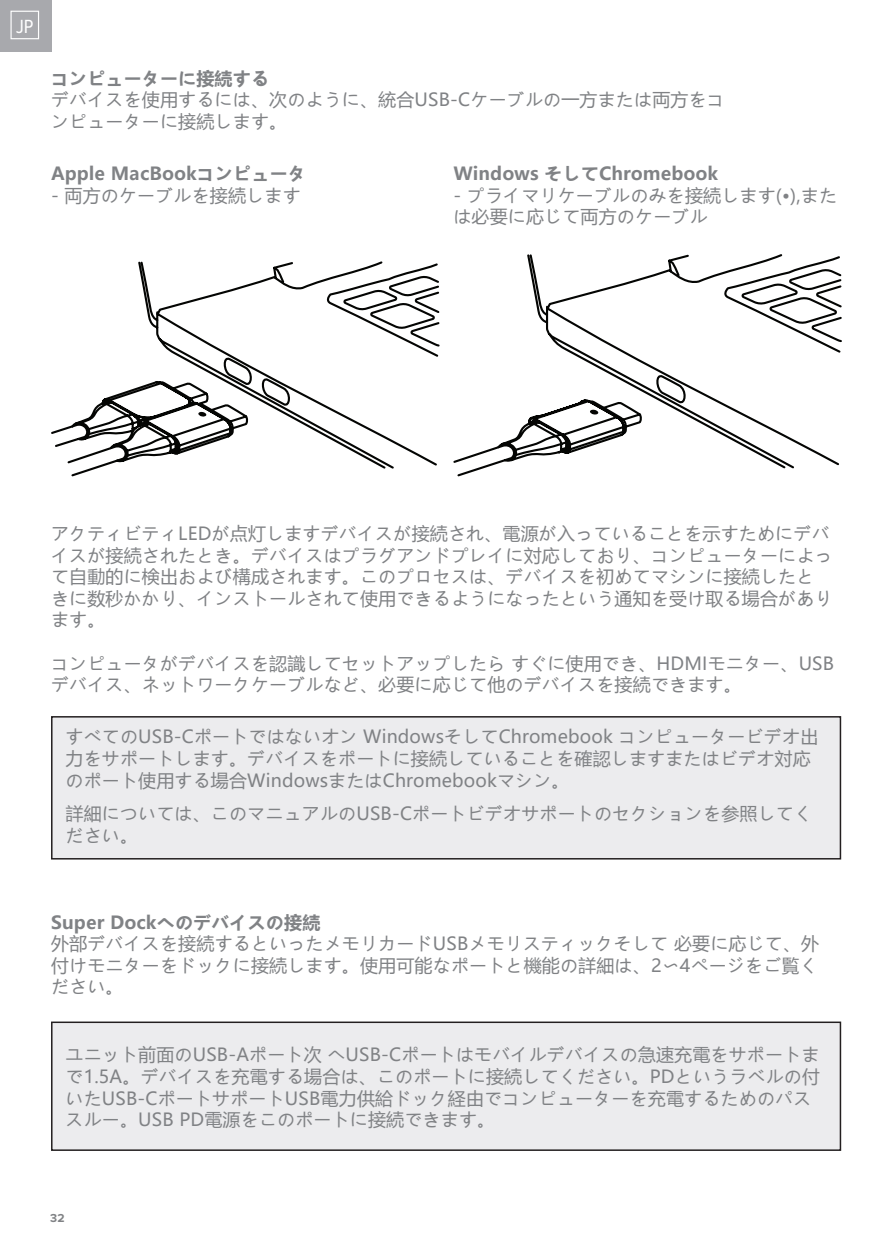
<style>
.page{position:relative;width:893px;height:1259px;background:#fff}
.page>*{position:absolute;margin:0;border:0;box-sizing:border-box;transform-origin:0 0}
.t1{font:19.8px "Proxima Nova Cond";color:#fff}
.t2{font:18px/21.6px "Microsoft Ya Hei UI";letter-spacing:.01em;color:#808285}
.t3{font:700 18px "Microsoft Ya Hei UI";letter-spacing:.01em;color:#808285}
.t4{font:700 12px "Proxima Nova";color:#808285}
</style>
<div class="page">
<div style="left:0;top:0;width:51px;height:51px;background:#a8a9ad"></div>
<div style="left:10px;top:11px;width:29px;height:28px;border:1px solid #fff"></div>
<svg style="left:51px;top:261px;width:389px;height:216px"></svg>
<div style="left:198px;top:412px;width:8px;height:5px;background:#040503;border-radius:50%"></div>
<svg style="left:453px;top:254px;width:389px;height:223px"></svg>
<div style="left:590px;top:409px;width:8px;height:6px;background:#040503;border-radius:50%"></div>
<div style="left:52px;top:717px;width:788px;height:142px;background:#ececee"></div>
<div style="left:51px;top:716px;width:790px;height:143px;border:2px solid #231f20"></div>
<div style="left:52px;top:1022px;width:788px;height:128px;background:#ececee"></div>
<div style="left:51px;top:1021px;width:790px;height:130px;border:2px solid #231f20"></div>
<p class="t1" style="left:16px;top:12px;width:19px">JP</p>
<p class="t3" style="left:51px;top:66px;width:219px">コンピューターに接続する</p>
<p class="t2" style="left:51px;top:88px;width:675px">デバイスを使用するには、次のように、統合USB-Cケーブルの一方または両方をコンピューターに接続します。</p>
<p class="t3" style="left:51px;top:161px;width:256px">Apple MacBookコンピュータ</p>
<p class="t2" style="left:51px;top:184px;width:251px">- 両方のケーブルを接続します</p>
<p class="t3" style="left:453px;top:161px;width:266px">Windows そしてChromebook</p>
<p class="t2" style="left:453px;top:184px;width:385px">- プライマリケーブルのみを接続します(•),または必要に応じて両方のケーブル</p>
<p class="t2" style="left:51px;top:522px;width:783px">アクティビティLEDが点灯しますデバイスが接続され、電源が入っていることを示すためにデバイスが接続されたとき。デバイスはプラグアンドプレイに対応しており、コンピューターによって自動的に検出および構成されます。このプロセスは、デバイスを初めてマシンに接続したときに数秒かかり、インストールされて使用できるようになったという通知を受け取る場合があります。</p>
<p class="t2" style="left:51px;top:652px;width:785px">コンピュータがデバイスを認識してセットアップしたら すぐに使用でき、HDMIモニター、USBデバイス、ネットワークケーブルなど、必要に応じて他のデバイスを接続できます。</p>
<p class="t2" style="left:65px;top:725px;width:754px">すべてのUSB-Cポートではないオン WindowsそしてChromebook コンピュータービデオ出力をサポートします。デバイスをポートに接続していることを確認しますまたはビデオ対応のポート使用する場合WindowsまたはChromebookマシン。</p>
<p class="t2" style="left:65px;top:802px;width:748px">詳細については、このマニュアルのUSB-Cポートビデオサポートのセクションを参照してください。</p>
<p class="t3" style="left:51px;top:909px;width:271px">Super Dockへのデバイスの接続</p>
<p class="t2" style="left:51px;top:932px;width:770px;text-align:justify">外部デバイスを接続するといったメモリカードUSBメモリスティックそして 必要に応じて、外付けモニターをドックに接続します。使用可能なポートと機能の詳細は、2〜4ページをご覧ください。</p>
<p class="t2" style="left:65px;top:1043px;width:756px">ユニット前面のUSB-Aポート次 へUSB-Cポートはモバイルデバイスの急速充電をサポートまで1.5A。デバイスを充電する場合は、このポートに接続してください。PDというラベルの付いたUSB-CポートサポートUSB電力供給ドック経由でコンピューターを充電するためのパススルー。USB PD電源をこのポートに接続できます。</p>
<p class="t4" style="left:50px;top:1208px;width:16px">32</p>
</div>
